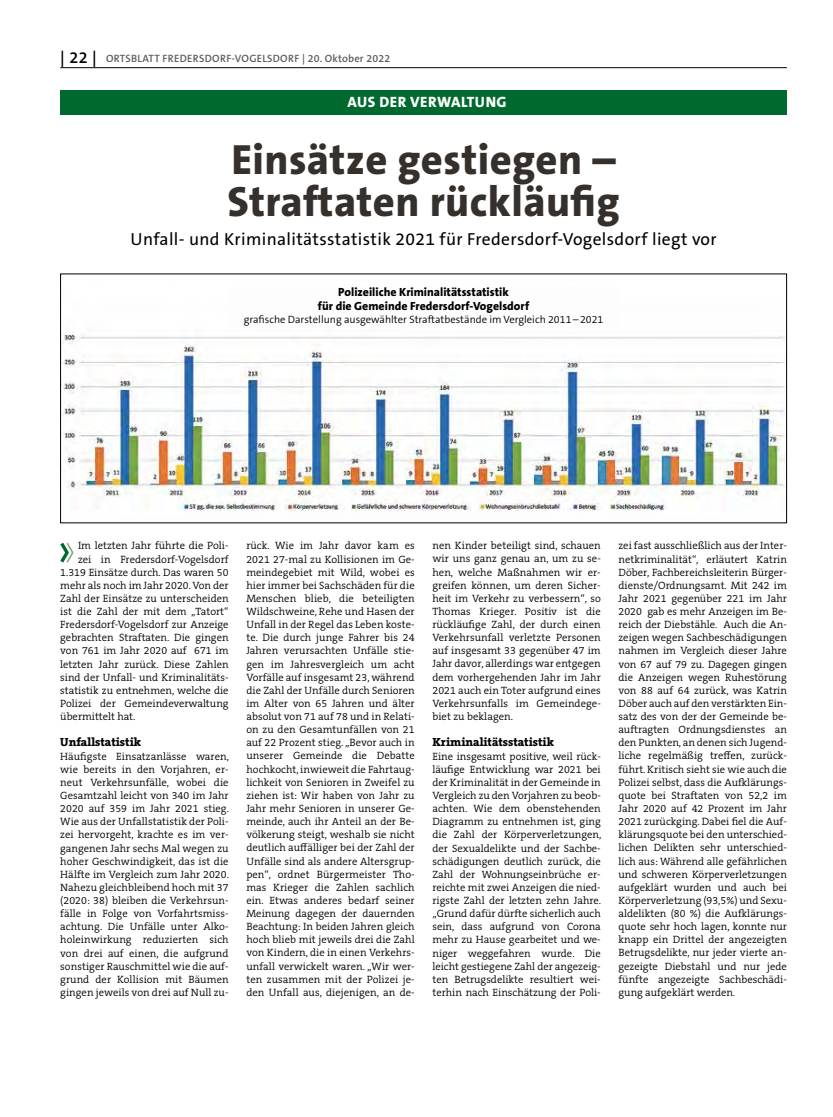
<style>
.page{position:relative;width:833px;height:1117px;background:#fff}
.page>*{position:absolute;margin:0;border:0;box-sizing:border-box;transform-origin:0 0}
.t1{font:800 42.5px/42.5px "The Sans B W8";letter-spacing:.01em;color:#36302d}
.t2{font:17.5px "The Sans B W5 Plain";letter-spacing:.02em;color:#000}
.t3{font:800 15px "The Sans B W8";letter-spacing:.04em;color:#fff}
.t4{font:800 11.88px/13.1px "The Sans B W8";color:#000;text-align:center}
.t5{font:800 11.88px "The Serif B W8";color:#000}
.t6{font:300 10.62px/13.1px "The Serif B W4";color:#000;text-align:justify}
.t7{font:300 10.62px "The Sans B W4";color:#000}
.t8{font:600 10.62px "The Sans B W6";letter-spacing:.03em;color:#615c58}
.s1{font-size:16.25px;color:#000}
</style>
<div class="page">
<hr style="left:60px;top:67px;width:727px;height:1px;background:#000">
<div style="left:60px;top:90px;width:727px;height:24px;background:#00692d"></div>
<svg style="left:60px;top:542px;width:14px;height:21px"></svg>
<img style="left:62px;top:332px;width:723px;height:179px">
<p class="t8" style="left:60px;top:52px;width:331px"><span class="s1">| 22 |</span> ORTSBLATT FREDERSDORF-VOGELSDORF | 20. OKTOBER 2022</p>
<h3 class="t3" style="left:347px;top:92px;width:11px">Aus</h3>
<h3 class="t3" style="left:379px;top:92px;width:54px">der Verw</h3>
<h3 class="t3" style="left:451px;top:92px;width:57px">altun g</h3>
<h1 class="t1" style="left:227px;top:138px;width:394px">Einsätze gestiegen –<br>Straftaten rückläufig</h1>
<h2 class="t2" style="left:131px;top:228px;width:587px">Unfall- und Kriminalitätsstatistik 2021 für Fredersdorf-Vogelsdorf liegt vor</h2>
<p class="t4" style="left:318px;top:286px;width:213px">Polizeiliche Kriminalitätsstatistik<br>für die Gemeinde Fredersdorf-Vogelsdorf</p>
<p class="t7" style="left:244px;top:312px;width:361px">grafische Darstellung ausgewählter Straftatbestände im Vergleich 2011–2021</p>
<p class="t6" style="left:78px;top:539px;width:152px">Im letzten Jahr führte die Poli-</p>
<p class="t6" style="left:78px;top:552px;width:152px">zei in Fredersdorf-Vogelsdorf</p>
<p class="t6" style="left:60px;top:565px;width:170px">1.319 Einsätze durch. Das waren 50</p>
<p class="t6" style="left:60px;top:578px;width:170px">mehr als noch im Jahr 2020. Von der</p>
<p class="t6" style="left:60px;top:591px;width:170px">Zahl der Einsätze zu unterscheiden</p>
<p class="t6" style="left:60px;top:605px;width:170px">ist die Zahl der mit dem „Tatort“</p>
<p class="t6" style="left:60px;top:618px;width:170px">Fredersdorf-Vogelsdorf zur Anzeige</p>
<p class="t6" style="left:60px;top:631px;width:170px">gebrachten Straftaten. Die gingen</p>
<p class="t6" style="left:60px;top:644px;width:170px">von 761 im Jahr 2020 auf 671 im</p>
<p class="t6" style="left:60px;top:657px;width:170px">letzten Jahr zurück. Diese Zahlen</p>
<p class="t6" style="left:60px;top:670px;width:170px">sind der Unfall- und Kriminalitäts-</p>
<p class="t6" style="left:60px;top:683px;width:170px">statistik zu entnehmen, welche die</p>
<p class="t6" style="left:60px;top:696px;width:170px">Polizei der Gemeindeverwaltung</p>
<p class="t6" style="left:60px;top:709px;width:77px">übermittelt hat.</p>
<p class="t5" style="left:60px;top:734px;width:82px">Unfallstatistik</p>
<p class="t6" style="left:60px;top:749px;width:170px;text-align:left">Häufigste Einsatzanlässe waren, wie bereits in den Vorjahren, er&shy;neut Verkehrsunfälle, wobei die Gesamtzahl leicht von 340 im Jahr 2020 auf 359 im Jahr 2021 stieg.<br>Wie aus der Unfallstatistik der Poli&shy;zei hervorgeht, krachte es im ver&shy;gangenen Jahr sechs Mal wegen zu hoher Geschwindigkeit, das ist die Hälfte im Vergleich zum Jahr 2020.<br>Nahezu gleichbleibend hoch mit 37 (2020: 38) bleiben die Verkehrsun&shy;fälle in Folge von Vorfahrtsmiss&shy;achtung. Die Unfälle unter Alko&shy;holeinwirkung reduzierten sich von drei auf einen, die aufgrund sonstiger Rauschmittel wie die auf&shy;grund der Kollision mit Bäumen gingen jeweils von drei auf Null zu-</p>
<p class="t6" style="left:246px;top:539px;width:170px">rück. Wie im Jahr davor kam es 2021 27-mal zu Kollisionen im Ge&shy;meindegebiet mit Wild, wobei es hier immer bei Sachschäden für die Menschen blieb, die beteiligten Wildschweine, Rehe und Hasen der Unfall in der Regel das Leben koste&shy;te. Die durch junge Fahrer bis 24<br>Jahren verursachten Unfälle stie&shy;gen im Jahresvergleich um acht Vorfälle auf insgesamt 23, während die Zahl der Unfälle durch Senioren im Alter von 65 Jahren und älter absolut von 71 auf 78 und in Relati&shy;on zu den Gesamtunfällen von 21 auf 22 Prozent stieg. „Bevor auch in unserer Gemeinde die Debatte hochkocht, inwieweit die Fahrtaug&shy;lichkeit von Senioren in Zweifel zu ziehen ist: Wir haben von Jahr zu Jahr mehr Senioren in unserer Ge&shy;meinde, auch ihr Anteil an der Be&shy;völkerung steigt, weshalb sie nicht deutlich auffälliger bei der Zahl der Unfälle sind als andere Altersgrup&shy;pen“, ordnet Bürgermeister Tho&shy;mas Krieger die Zahlen sachlich ein. Etwas anderes bedarf seiner Meinung dagegen der dauernden Beachtung: In beiden Jahren gleich hoch blieb mit jeweils drei die Zahl von Kindern, die in einen Verkehrs&shy;unfall verwickelt waren. „Wir wer&shy;ten zusammen mit der Polizei je&shy;den Unfall aus, diejenigen, an de-</p>
<p class="t6" style="left:432px;top:539px;width:170px">nen Kinder beteiligt sind, schauen wir uns ganz genau an, um zu se&shy;hen, welche Maßnahmen wir er&shy;greifen können, um deren Sicher&shy;heit im Verkehr zu verbessern“, so Thomas Krieger. Positiv ist die rückläufige Zahl, der durch einen Verkehrsunfall verletzte Personen auf insgesamt 33 gegenüber 47 im Jahr davor, allerdings war entgegen dem vorhergehenden Jahr im Jahr 2021 auch ein Toter aufgrund eines Verkehrsunfalls im Gemeindege&shy;biet zu beklagen.</p>
<p class="t5" style="left:432px;top:734px;width:123px">Kriminalitätsstatistik</p>
<p class="t6" style="left:432px;top:749px;width:170px">Eine insgesamt positive, weil rück&shy;läufige Entwicklung war 2021 bei der Kriminalität in der Gemeinde in Vergleich zu den Vorjahren zu beob&shy;achten. Wie dem obenstehenden Diagramm zu entnehmen ist, ging die Zahl der Körperverletzungen, der Sexualdelikte und der Sachbe&shy;schädigungen deutlich zurück, die Zahl der Wohnungseinbrüche er&shy;reichte mit zwei Anzeigen die nied&shy;rigste Zahl der letzten zehn Jahre. „Grund dafür dürfte sicherlich auch sein, dass aufgrund von Corona mehr zu Hause gearbeitet und we&shy;niger weggefahren wurde. Die leicht gestiegene Zahl der angezeig&shy;ten Betrugsdelikte resultiert wei&shy;terhin nach Einschätzung der Poli-</p>
<p class="t6" style="left:618px;top:539px;width:170px">zei fast ausschließlich aus der Inter&shy;netkriminalität“, erläutert Katrin Döber, Fachbereichsleiterin Bürger&shy;dienste/Ordnungsamt. Mit 242 im Jahr 2021 gegenüber 221 im Jahr 2020 gab es mehr Anzeigen im Be&shy;reich der Diebstähle. Auch die An&shy;zeigen wegen Sachbeschädigungen nahmen im Vergleich dieser Jahre von 67 auf 79 zu. Dagegen gingen die Anzeigen wegen Ruhestörung von 88 auf 64 zurück, was Katrin Döber auch auf den verstärkten Ein&shy;satz des von der der Gemeinde be&shy;auftragten Ordnungsdienstes an den Punkten, an denen sich Jugend&shy;liche regelmäßig treffen, zurück&shy;führt. Kritisch sieht sie wie auch die Polizei selbst, dass die Aufklärungs&shy;quote bei Straftaten von 52,2 im Jahr 2020 auf 42 Prozent im Jahr 2021 zurückging. Dabei fiel die Auf&shy;klärungsquote bei den unterschied&shy;lichen Delikten sehr unterschied&shy;lich aus: Während alle gefährlichen und schweren Körperverletzungen aufgeklärt wurden und auch bei Körperverletzung (93,5%) und Sexu&shy;aldelikten (80 %) die Aufklärungs&shy;quote sehr hoch lagen, konnte nur knapp ein Drittel der angezeigten Betrugsdelikte, nur jeder vierte an&shy;gezeigte Diebstahl und nur jede fünfte angezeigte Sachbeschädi&shy;gung aufgeklärt werden.</p>
</div>
